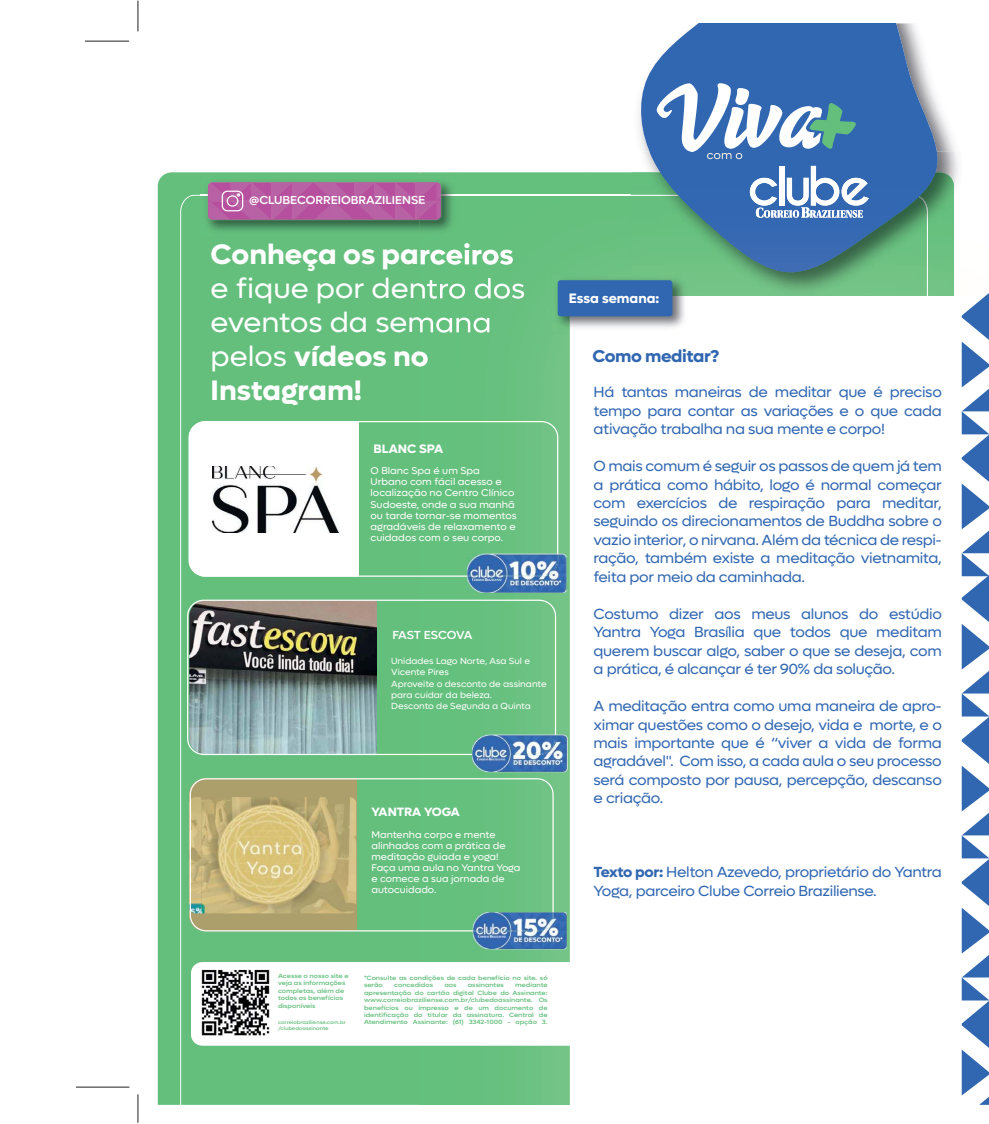
<style>
.page{position:relative;width:989px;height:1124px;background:#fff}
.page>*{position:absolute;margin:0;border:0;box-sizing:border-box;transform-origin:0 0}
.t1{font:28.25px/34px "Lufga";color:#fff;scale:1.04 1}
.t2{font:700 28.25px "Lufga";color:#fff;scale:1.04 1}
.t3{font:700 17.25px "Lufga";letter-spacing:-.02em;color:#3167b1;scale:1.04 1}
.t4{font:14.75px/18.5px "Lufga";letter-spacing:-.02em;color:#3167b1;text-align:justify;scale:1.04 1}
.t5{font:700 13.75px "Lufga";color:#fff}
.t6{font:700 12.25px "Lufga";color:#fff;scale:1.04 1}
.t7{font:700 12.12px "Lufga";color:#fff;scale:1.04 1}
.t8{font:500 11.62px "Lufga";color:#fff;scale:1.04 1}
.t9{font:500 11.62px "Lufga";letter-spacing:-.02em;color:#fff;scale:1.04 1}
.t10{font:9.88px/11.1px "Lufga";color:#fff;scale:1.04 1}
.t11{font:9.62px/11px "Lufga";color:#fff;scale:1.04 1}
.t12{font:8.88px/11.1px "Lufga";color:#fff;scale:1.04 1}
.t13{font:500 6.12px/7.4px "Lufga";color:#64bf7d;scale:1.14 1}
.t14{font:500 4.88px/5.9px "Lufga";color:#64bf7d;scale:1.14 1}
.s1{font-weight:700}
</style>
<div class="page">
<hr style="left:85px;top:41px;width:44px;height:1px;background:#231f20">
<hr style="left:76px;top:1086px;width:53px;height:1px;background:#231f20">
<svg style="left:138px;top:1094px;width:1px;height:28px"></svg>
<hr style="left:138px;top:1px;width:1px;height:30px;background:#231f20">
<div style="left:158px;top:172px;width:261px;height:932px;background:#64bf7d"></div>
<div style="left:180px;top:195px;width:239px;height:909px;background:#64bf7d"></div>
<img style="left:942px;top:115px;width:13px;height:36px">
<svg style="left:638px;top:23px;width:304px;height:128px;background:#5882bc"></svg>
<img style="left:201px;top:175px;width:218px;height:61px">
<img style="left:207px;top:219px;width:212px;height:1px">
<img style="left:643px;top:151px;width:315px;height:41px">
<img style="left:419px;top:172px;width:169px;height:423px">
<div style="left:588px;top:172px;width:42px;height:102px;background:#67c07f"></div>
<img style="left:419px;top:595px;width:151px;height:509px">
<img style="left:458px;top:195px;width:172px;height:1px">
<img style="left:419px;top:243px;width:94px;height:28px">
<img style="left:419px;top:277px;width:106px;height:27px">
<img style="left:419px;top:312px;width:72px;height:20px">
<img style="left:419px;top:346px;width:9px;height:20px">
<img style="left:630px;top:172px;width:324px;height:124px">
<img style="left:630px;top:195px;width:297px;height:101px">
<img style="left:649px;top:151px;width:288px;height:121px">
<svg style="left:656px;top:83px;width:199px;height:69px"></svg>
<img style="left:707px;top:153px;width:35px;height:6px">
<img style="left:419px;top:219px;width:22px;height:1px">
<svg style="left:201px;top:182px;width:257px;height:37px;background:#b0649f"></svg>
<svg style="left:749px;top:166px;width:120px;height:52px"></svg>
<svg style="left:570px;top:332px;width:18px;height:263px"></svg>
<img style="left:551px;top:274px;width:79px;height:58px">
<img style="left:630px;top:274px;width:59px;height:22px">
<img style="left:570px;top:296px;width:115px;height:36px">
<div style="left:557px;top:280px;width:115px;height:36px;background:#3167b1;border-radius:3px"></div>
<svg style="left:961px;top:293px;width:28px;height:811px"></svg>
<div style="left:191px;top:961px;width:397px;height:84px;background:#fff;border-radius:11px"></div>
<img style="left:201px;top:969px;width:69px;height:67px">
<img style="left:189px;top:800px;width:1px;height:109px">
<svg style="left:190px;top:778px;width:363px;height:153px;background:#94bb7e"></svg>
<img style="left:472px;top:912px;width:95px;height:37px">
<img style="left:472px;top:912px;width:81px;height:19px">
<svg style="left:187px;top:599px;width:369px;height:156px;background:#71a181"></svg>
<img style="left:472px;top:734px;width:95px;height:38px">
<img style="left:472px;top:734px;width:84px;height:21px">
<svg style="left:188px;top:421px;width:370px;height:155px;background:#69c180"></svg>
<svg style="left:189px;top:421px;width:170px;height:155px"></svg>
<img style="left:467px;top:553px;width:99px;height:40px">
<img style="left:467px;top:553px;width:91px;height:23px">
<img style="left:213px;top:466px;width:125px;height:67px">
<p class="t8" style="left:249px;top:195px;width:171px">@CLUBECORREIOBRAZILIENSE</p>
<h1 class="t2" style="left:211px;top:242px;width:293px">Conheça os parceiros</h1>
<h1 class="t1" style="left:211px;top:271px;width:304px">e fique por dentro dos eventos da semana pelos <span class="s1">vídeos no<br>Instagram!</span></h1>
<p class="t6" style="left:373px;top:443px;width:69px">BLANC SPA</p>
<p class="t10" style="left:370px;top:465px;width:142px">O Blanc Spa é um Spa<br>Urbano com fácil acesso e localização no Centro Clínico<br>Sudoeste, onde a sua manhã ou tarde tornar-se momentos agradáveis de relaxamento e cuidados com o seu corpo.</p>
<p class="t9" style="left:392px;top:630px;width:78px">FAST ESCOVA</p>
<p class="t12" style="left:391px;top:655px;width:151px">Unidades Lago Norte, Asa Sul e<br>Vicente Pires<br>Aproveite o desconto de assinante para cuidar da beleza.<br>Desconto de Segunda a Quinta</p>
<p class="t7" style="left:371px;top:806px;width:87px">YANTRA YOGA</p>
<p class="t11" style="left:371px;top:828px;width:145px">Mantenha corpo e mente alinhados com a prática de meditação guiada e yoga!<br>Faça uma aula no Yantra Yoga e comece a sua jornada de autocuidado.</p>
<p class="t5" style="left:569px;top:292px;width:92px">Essa semana:</p>
<p class="t3" style="left:592px;top:348px;width:124px">Como meditar?</p>
<p class="t4" style="left:593px;top:383px;width:336px">Há tantas maneiras de meditar que é preciso tempo para contar as variações e o que cada ativação trabalha na sua mente e corpo!</p>
<p class="t4" style="left:593px;top:456px;width:336px">O mais comum é seguir os passos de quem já tem a prática como hábito, logo é normal começar com exercícios de respiração para meditar, seguindo os direcionamentos de Buddha sobre o vazio interior, o nirvana. Além da técnica de respi&shy;ração, também existe a meditação vietnamita, feita por meio da caminhada.</p>
<p class="t4" style="left:593px;top:604px;width:336px">Costumo dizer aos meus alunos do estúdio Yantra Yoga Brasília que todos que meditam querem buscar algo, saber o que se deseja, com a prática, é alcançar é ter 90% da solução.</p>
<p class="t4" style="left:593px;top:696px;width:336px">A meditação entra como uma maneira de apro&shy;ximar questões como o desejo, vida e morte, e o mais importante que é “viver a vida de forma agradável". Com isso, a cada aula o seu processo será composto por pausa, percepção, descanso e criação.</p>
<p class="t4" style="left:593px;top:862px;width:336px"><span class="s1">Texto por:</span> Helton Azevedo, proprietário do Yantra<br>Yoga, parceiro Clube Correio Braziliense.</p>
<p class="t13" style="left:278px;top:972px;width:63px">Acesse o nosso site e veja as informações completas, além de todos os benefícios disponíveis</p>
<p class="t14" style="left:278px;top:1019px;width:61px">correiobraziliense.com.br /clubedoassinante</p>
<p class="t13" style="left:364px;top:974px;width:162px">*Consulte as condições de cada benefício no site. só serão</p>
<p class="t13" style="left:364px;top:981px;width:162px;text-align:justify;text-indent:151px">mediante apresentação do cartão digital Clube do Assinante: www.correiobraziliense.com.br/clubedoassinante. Os benefícios ou impresso e de um documento de identificação do titular da assinatura. Central de Atendimento Assinante: (61) 3342-1000 - opção 3.</p>
<p class="t13" style="left:394px;top:981px;width:36px">concedidos</p>
<p class="t13" style="left:444px;top:981px;width:12px">aos</p>
<p class="t13" style="left:468px;top:981px;width:33px">assinantes</p>
</div>
